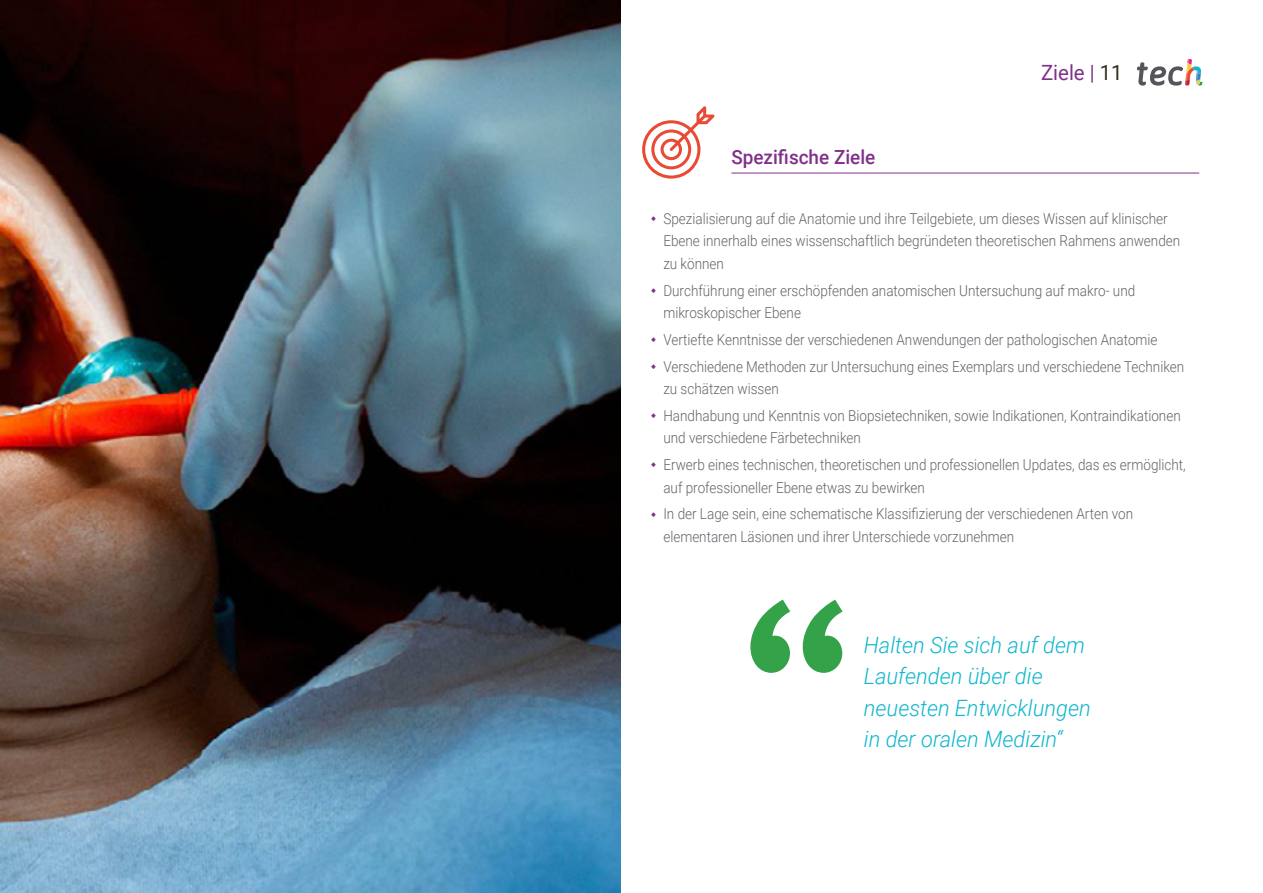
<style>
.page{position:relative;width:1263px;height:893px;background:#fff}
.page>*{position:absolute;margin:0;border:0;box-sizing:border-box;transform-origin:0 0}
.t1{font:italic 300 22.5px/31.5px "Roboto";color:#0fb6cf}
.t2{font:21px "Roboto";color:#813089}
.t3{font:500 19.5px "Roboto";color:#813089}
.t4{font:300 15px/26.7px "Roboto";color:#61646a;scale:.9 1}
.s1{color:#312e20}
</style>
<div class="page">
<svg style="left:642px;top:106px;width:72px;height:73px"></svg>
<hr style="left:731px;top:173px;width:468px;height:1px;background:#813089">
<svg style="left:750px;top:600px;width:92px;height:73px"></svg>
<img style="left:0;top:0;width:621px;height:893px">
<svg style="left:1137px;top:59px;width:65px;height:27px"></svg>
<h3 class="t3" style="left:731px;top:143px;width:145px">Spezifische Ziele</h3>
<h2 class="t2" style="left:1041px;top:57px;width:83px">Ziele | <span class="s1">11</span></h2>
<p class="t4" style="left:663px;top:207px;width:576px;line-height:22.5px">Spezialisierung auf die Anatomie und ihre Teilgebiete, um dieses Wissen auf klinischer<br>Ebene innerhalb eines wissenschaftlich begründeten theoretischen Rahmens anwenden zu können</p>
<p class="t4" style="left:663px;top:278px;width:526px;line-height:22.5px">Durchführung einer erschöpfenden anatomischen Untersuchung auf makro- und mikroskopischer Ebene</p>
<p class="t4" style="left:663px;top:326px;width:580px">Vertiefte Kenntnisse der verschiedenen Anwendungen der pathologischen Anatomie<br>Verschiedene Methoden zur Untersuchung eines Exemplars und verschiedene Techniken</p>
<p class="t4" style="left:663px;top:375px;width:576px">zu schätzen wissen<br>Handhabung und Kenntnis von Biopsietechniken, sowie Indikationen, Kontraindikationen</p>
<p class="t4" style="left:663px;top:424px;width:582px">und verschiedene Färbetechniken<br>Erwerb eines technischen, theoretischen und professionellen Updates, das es ermöglicht,</p>
<p class="t4" style="left:663px;top:473px;width:523px">auf professioneller Ebene etwas zu bewirken<br>In der Lage sein, eine schematische Klassifizierung der verschiedenen Arten von</p>
<p class="t4" style="left:663px;top:523px;width:391px">elementaren Läsionen und ihrer Unterschiede vorzunehmen</p>
<h1 class="t1" style="left:864px;top:628px;width:229px">Halten Sie sich auf dem<br>Laufenden über die neuesten Entwicklungen in der oralen Medizin“</h1>
</div>
